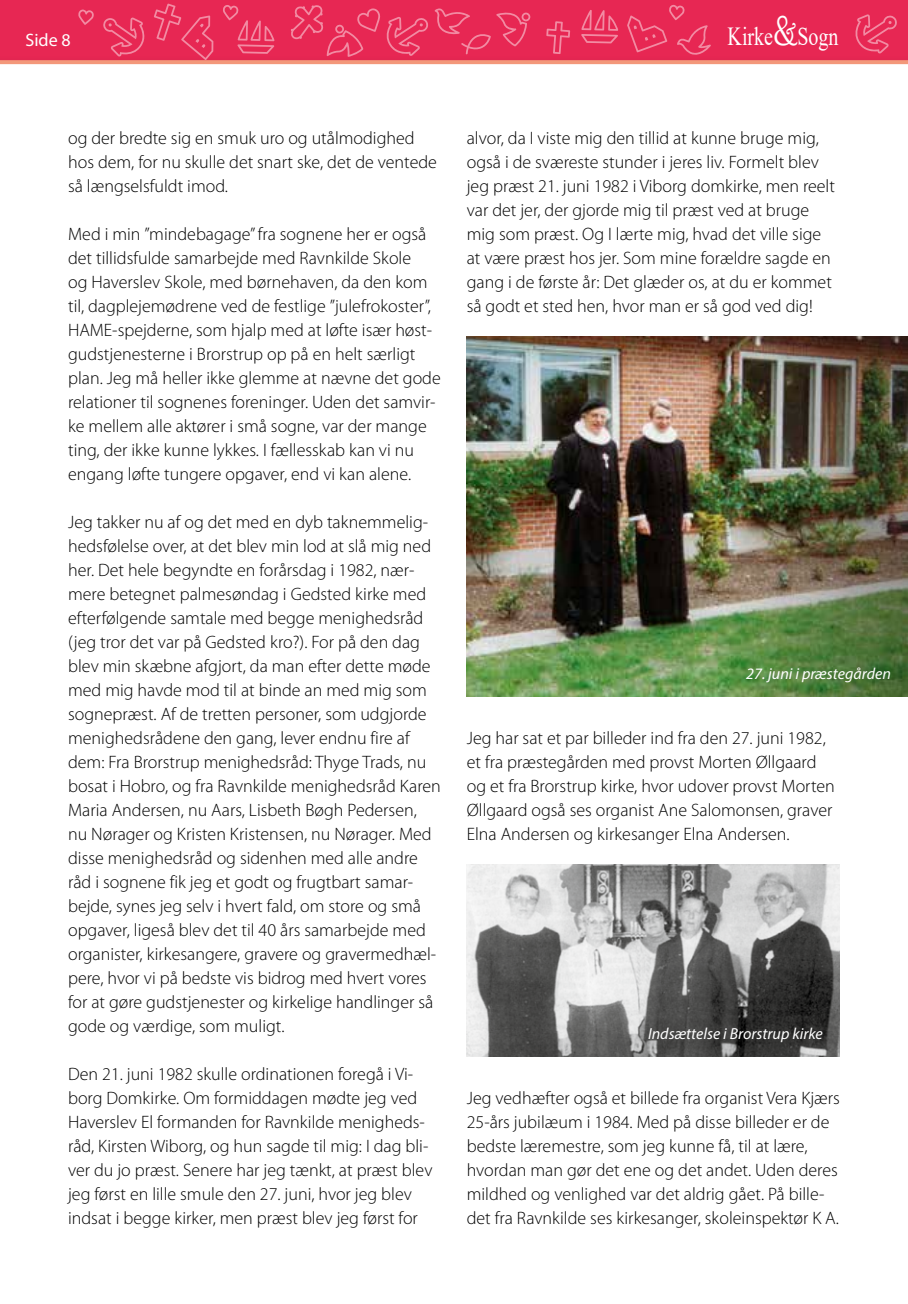
<style>
.page{position:relative;width:908px;height:1304px;background:#fff}
.page>*{position:absolute;margin:0;border:0;box-sizing:border-box;transform-origin:0 0}
.t1{font:26px "Times New Roman";color:#fff;scale:.77 1}
.t2{font:300 18px/24px "Myriad Pro";color:#000}
.t3{font:18px "Myriad Pro";color:#fff}
.t4{font:italic 16px "Myriad Pro";color:#fff}
.s1{font-family:"Harrington";font-size:41.8px}
</style>
<div class="page">
<img style="left:466px;top:864px;width:373px;height:192px">
<img style="left:466px;top:336px;width:254px;height:360px">
<img style="left:720px;top:336px;width:187px;height:360px">
<div style="left:0;top:0;width:907px;height:66px;background:#e72753"></div>
<svg style="left:0;top:60px;width:907px;height:4px;background:#f29378"></svg>
<svg style="left:496px;top:12px;width:34px;height:34px"></svg>
<svg style="left:581px;top:10px;width:37px;height:33px"></svg>
<svg style="left:855px;top:14px;width:41px;height:40px"></svg>
<svg style="left:546px;top:21px;width:24px;height:33px"></svg>
<svg style="left:434px;top:8px;width:56px;height:46px"></svg>
<svg style="left:103px;top:18px;width:42px;height:39px"></svg>
<svg style="left:223px;top:5px;width:51px;height:49px"></svg>
<svg style="left:627px;top:5px;width:83px;height:50px"></svg>
<svg style="left:78px;top:10px;width:16px;height:15px"></svg>
<svg style="left:291px;top:5px;width:137px;height:52px"></svg>
<svg style="left:154px;top:4px;width:59px;height:56px"></svg>
<p class="t3" style="left:26px;top:28px;width:47px">Side 8</p>
<h1 class="t1" style="left:727px;top:18px;width:146px">Kirke<span class="s1">&amp;</span>Sogn</h1>
<p class="t2" style="left:68px;top:126px;width:370px">og der bredte sig en smuk uro og utålmodighed hos dem, for nu skulle det snart ske, det de ventede så længselsfuldt imod.</p>
<p class="t2" style="left:68px;top:222px;width:374px">Med i min ”mindebagage” fra sognene her er også det tillidsfulde samarbejde med Ravnkilde Skole<br>og Haverslev Skole, med børnehaven, da den kom til, dagplejemødrene ved de festlige ”julefrokoster”, HAME-spejderne, som hjalp med at løfte især høst&shy;gudstjenesterne i Brorstrup op på en helt særligt plan. Jeg må heller ikke glemme at nævne det gode relationer til sognenes foreninger. Uden det samvir&shy;ke mellem alle aktører i små sogne, var der mange ting, der ikke kunne lykkes. I fællesskab kan vi nu engang løfte tungere opgaver, end vi kan alene.</p>
<p class="t2" style="left:68px;top:510px;width:374px">Jeg takker nu af og det med en dyb taknemmelig&shy;hedsfølelse over, at det blev min lod at slå mig ned her. Det hele begyndte en forårsdag i 1982, nær&shy;mere betegnet palmesøndag i Gedsted kirke med efterfølgende samtale med begge menighedsråd (jeg tror det var på Gedsted kro?). For på den dag blev min skæbne afgjort, da man efter dette møde med mig havde mod til at binde an med mig som sognepræst. Af de tretten personer, som udgjorde menighedsrådene den gang, lever endnu fire af dem: Fra Brorstrup menighedsråd: Thyge Trads, nu bosat i Hobro, og fra Ravnkilde menighedsråd Karen Maria Andersen, nu Aars, Lisbeth Bøgh Pedersen,<br>nu Nørager og Kristen Kristensen, nu Nørager. Med disse menighedsråd og sidenhen med alle andre råd i sognene fik jeg et godt og frugtbart samar&shy;bejde, synes jeg selv i hvert fald, om store og små opgaver, ligeså blev det til 40 års samarbejde med organister, kirkesangere, gravere og gravermedhæl&shy;pere, hvor vi på bedste vis bidrog med hvert vores for at gøre gudstjenester og kirkelige handlinger så gode og værdige, som muligt.</p>
<p class="t2" style="left:68px;top:1062px;width:366px">Den 21. juni 1982 skulle ordinationen foregå i Vi&shy;borg Domkirke. Om formiddagen mødte jeg ved Haverslev El formanden for Ravnkilde menigheds&shy;råd, Kirsten Wiborg, og hun sagde til mig: I dag bli&shy;ver du jo præst. Senere har jeg tænkt, at præst blev jeg først en lille smule den 27. juni, hvor jeg blev indsat i begge kirker, men præst blev jeg først for</p>
<p class="t2" style="left:466px;top:126px;width:369px">alvor, da I viste mig den tillid at kunne bruge mig, også i de sværeste stunder i jeres liv. Formelt blev jeg præst 21. juni 1982 i Viborg domkirke, men reelt var det jer, der gjorde mig til præst ved at bruge mig som præst. Og I lærte mig, hvad det ville sige at være præst hos jer. Som mine forældre sagde en gang i de første år: Det glæder os, at du er kommet så godt et sted hen, hvor man er så god ved dig!</p>
<p class="t4" style="left:745px;top:664px;width:146px">27. juni i præstegården</p>
<p class="t2" style="left:466px;top:726px;width:369px">Jeg har sat et par billeder ind fra den 27. juni 1982, et fra præstegården med provst Morten Øllgaard og et fra Brorstrup kirke, hvor udover provst Morten Øllgaard også ses organist Ane Salomonsen, graver Elna Andersen og kirkesanger Elna Andersen.</p>
<p class="t4" style="left:647px;top:1024px;width:176px">Indsættelse i Brorstrup kirke</p>
<p class="t2" style="left:466px;top:1086px;width:374px">Jeg vedhæfter også et billede fra organist Vera Kjærs 25-års jubilæum i 1984. Med på disse billeder er de bedste læremestre, som jeg kunne få, til at lære, hvordan man gør det ene og det andet. Uden deres mildhed og venlighed var det aldrig gået. På bille&shy;det fra Ravnkilde ses kirkesanger, skoleinspektør K A.</p>
</div>
